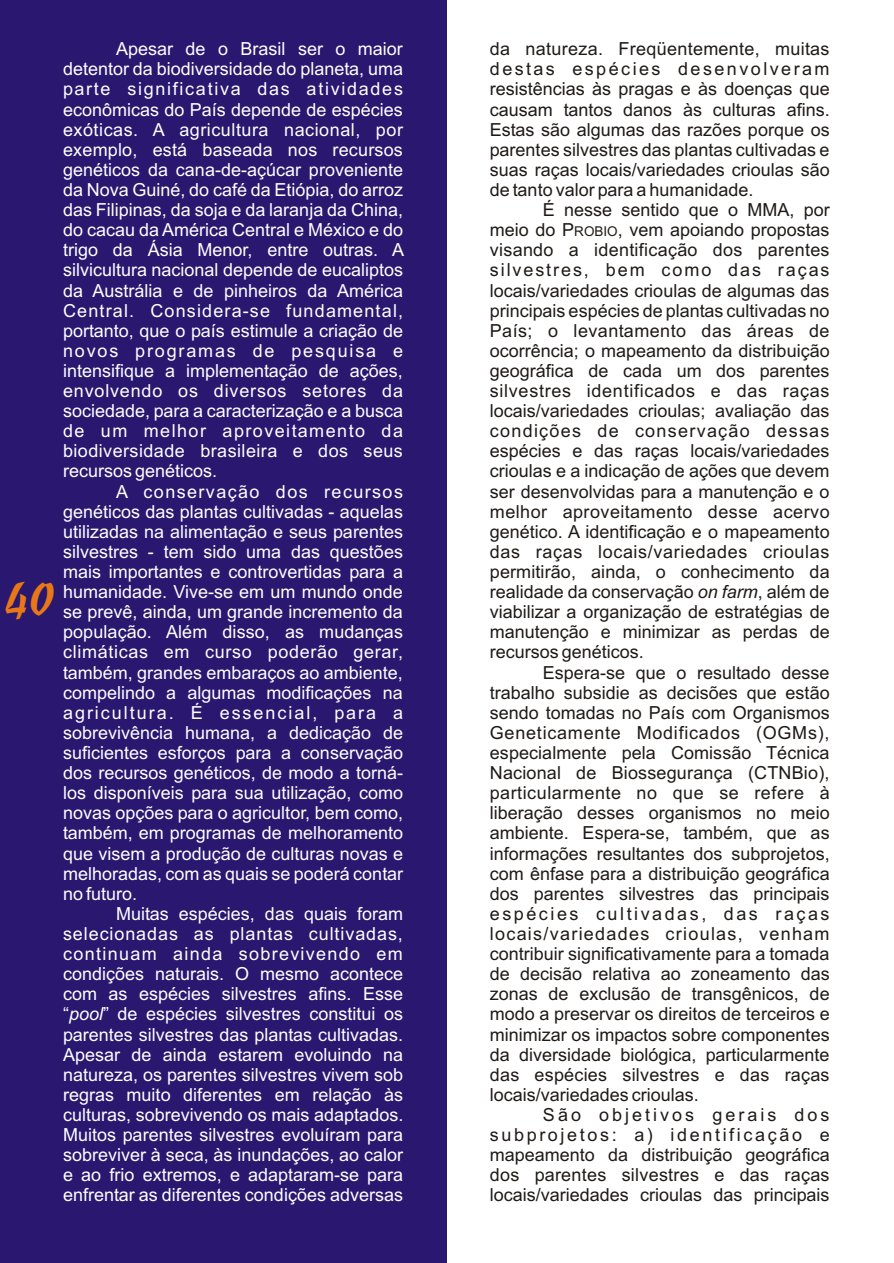
<style>
.page{position:relative;width:894px;height:1263px;background:#fff}
.page>*{position:absolute;margin:0;border:0;box-sizing:border-box;transform-origin:0 0}
.t1{font:45px "Freehand 471 BT";color:#e87817}
.t2{font:18px/20.1px "Arial";color:#fff;text-align:justify}
.t3{font:18px/20.1px "Arial";color:#1f1a17;text-align:justify}
.s1{font-style:italic}
.s2{font-size:13.5px}
</style>
<div class="page">
<div style="left:0;top:0;width:446px;height:1263px;background:#291770"></div>
<h1 class="t1" style="left:5px;top:581px;width:52px">40</h1>
<p class="t2" style="left:63px;top:41px;width:342px;text-indent:53px">Apesar de o Brasil ser o maior detentor da biodiversidade do planeta, uma parte significativa das atividades econômicas do País depende de espécies exóticas. A agricultura nacional, por exemplo, está baseada nos recursos genéticos da cana-de-açúcar proveniente da Nova Guiné, do café da Etiópia, do arroz das Filipinas, da soja e da laranja da China, do cacau da América Central e México e do trigo da Ásia Menor, entre outras. A silvicultura nacional depende de eucaliptos da Austrália e de pinheiros da América Central. Considera-se fundamental, portanto, que o país estimule a criação de novos programas de pesquisa e intensifique a implementação de ações, envolvendo os diversos setores da sociedade, para a caracterização e a busca de um melhor aproveitamento da biodiversidade brasileira e dos seus recursos genéticos.</p>
<p class="t2" style="left:63px;top:483px;width:342px;text-indent:53px">A conservação dos recursos genéticos das plantas cultivadas - aquelas utilizadas na alimentação e seus parentes silvestres - tem sido uma das questões mais importantes e controvertidas para a humanidade. Vive-se em um mundo onde se prevê, ainda, um grande incremento da população. Além disso, as mudanças climáticas em curso poderão gerar, também, grandes embaraços ao ambiente, compelindo a algumas modificações na agricultura. É essencial, para a sobrevivência humana, a dedicação de suficientes esforços para a conservação dos recursos genéticos, de modo a torná&shy;los disponíveis para sua utilização, como novas opções para o agricultor, bem como, também, em programas de melhoramento que visem a produção de culturas novas e melhoradas, com as quais se poderá contar no futuro.</p>
<p class="t2" style="left:63px;top:905px;width:342px;text-indent:53px">Muitas espécies, das quais foram selecionadas as plantas cultivadas, continuam ainda sobrevivendo em condições naturais. O mesmo acontece com as espécies silvestres afins. Esse “<span class="s1">pool</span>” de espécies silvestres constitui os parentes silvestres das plantas cultivadas.<br>Apesar de ainda estarem evoluindo na natureza, os parentes silvestres vivem sob regras muito diferentes em relação às culturas, sobrevivendo os mais adaptados.<br>Muitos parentes silvestres evoluíram para sobreviver à seca, às inundações, ao calor e ao frio extremos, e adaptaram-se para enfrentar as diferentes condições adversas</p>
<p class="t3" style="left:490px;top:41px;width:341px">da natureza. Freqüentemente, muitas destas espécies desenvolveram resistências às pragas e às doenças que causam tantos danos às culturas afins.<br>Estas são algumas das razões porque os parentes silvestres das plantas cultivadas e suas raças locais/variedades crioulas são de tanto valor para a humanidade.</p>
<p class="t3" style="left:490px;top:201px;width:341px;text-indent:53px">É nesse sentido que o MMA, por meio do P<span class="s2">ROBIO</span>, vem apoiando propostas visando a identificação dos parentes silvestres, bem como das raças locais/variedades crioulas de algumas das principais espécies de plantas cultivadas no País; o levantamento das áreas de ocorrência; o mapeamento da distribuição geográfica de cada um dos parentes silvestres identificados e das raças locais/variedades crioulas; avaliação das condições de conservação dessas espécies e das raças locais/variedades crioulas e a indicação de ações que devem ser desenvolvidas para a manutenção e o melhor aproveitamento desse acervo genético. A identificação e o mapeamento das raças locais/variedades crioulas permitirão, ainda, o conhecimento da realidade da conservação <span class="s1">on farm</span>, além de viabilizar a organização de estratégias de manutenção e minimizar as perdas de recursos genéticos.</p>
<p class="t3" style="left:490px;top:664px;width:341px;text-indent:53px">Espera-se que o resultado desse trabalho subsidie as decisões que estão sendo tomadas no País com Organismos Geneticamente Modificados (OGMs), especialmente pela Comissão Técnica Nacional de Biossegurança (CTNBio), particularmente no que se refere à liberação desses organismos no meio ambiente. Espera-se, também, que as informações resultantes dos subprojetos, com ênfase para a distribuição geográfica dos parentes silvestres das principais espécies cultivadas, das raças locais/variedades crioulas, venham contribuir significativamente para a tomada de decisão relativa ao zoneamento das zonas de exclusão de transgênicos, de modo a preservar os direitos de terceiros e minimizar os impactos sobre componentes da diversidade biológica, particularmente das espécies silvestres e das raças locais/variedades crioulas.</p>
<p class="t3" style="left:490px;top:1106px;width:341px;text-indent:53px">São objetivos gerais dos subprojetos: a) identificação e mapeamento da distribuição geográfica dos parentes silvestres e das raças locais/variedades crioulas das principais</p>
</div>
